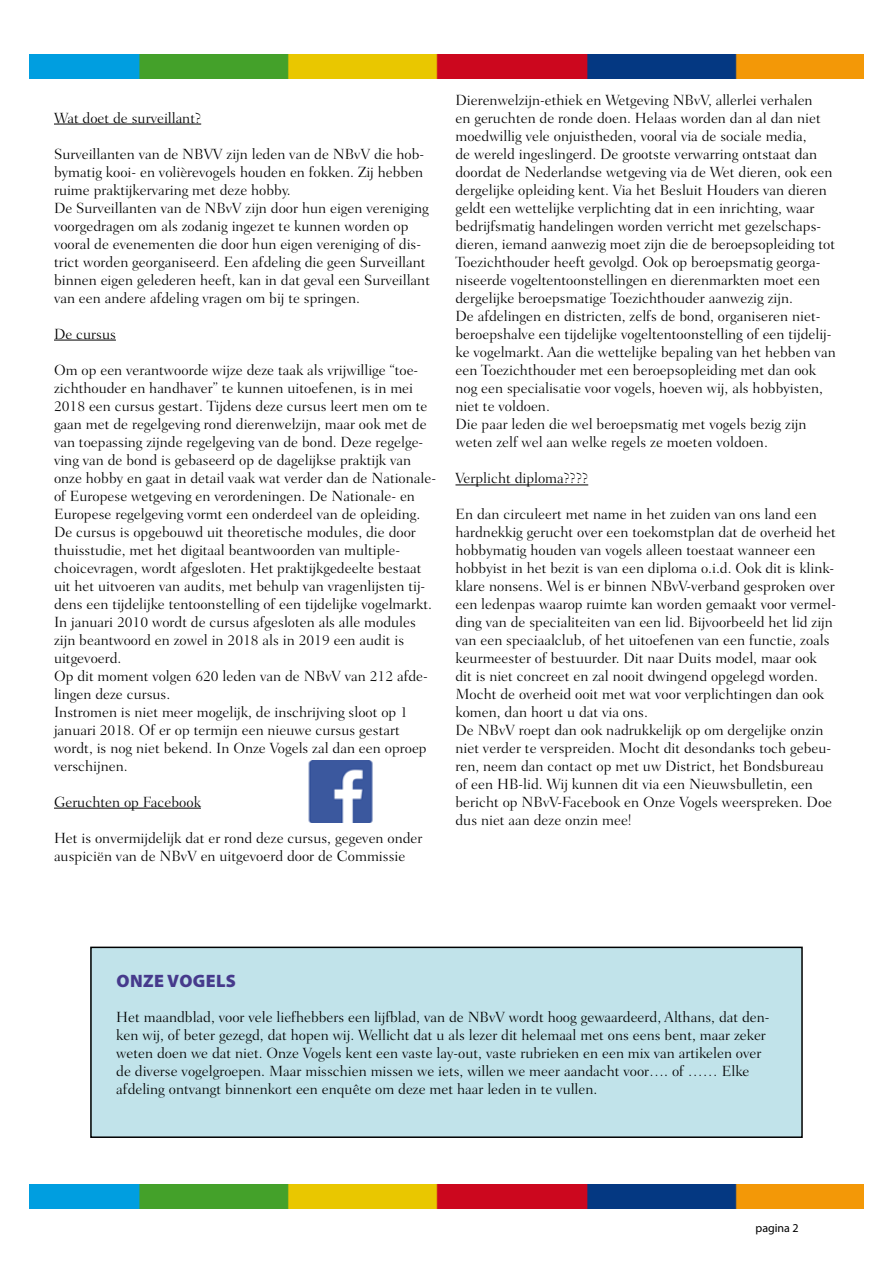
<style>
.page{position:relative;width:893px;height:1263px;background:#fff}
.page>*{position:absolute;margin:0;border:0;box-sizing:border-box;transform-origin:0 0}
.t1{font:900 18px "Myriad Pro";letter-spacing:.02em;color:#463a8c}
.t2{font:300 15px/18px "Fairfield LT Std";color:#000}
.t3{font:12px "Myriad Pro";color:#000}
</style>
<div class="page">
<img style="left:30px;top:54px;width:833px;height:25px">
<img style="left:30px;top:1184px;width:833px;height:25px">
<hr style="left:54px;top:124px;width:147px;height:1px;background:#000">
<hr style="left:54px;top:340px;width:62px;height:1px;background:#000">
<hr style="left:54px;top:808px;width:147px;height:1px;background:#000">
<img style="left:308px;top:760px;width:65px;height:63px">
<hr style="left:455px;top:484px;width:133px;height:1px;background:#000">
<div style="left:91px;top:947px;width:711px;height:190px;background:#c1e3ea"></div>
<div style="left:90px;top:946px;width:713px;height:192px;border:2px solid #000"></div>
<p class="t2" style="left:54px;top:109px;width:149px">Wat doet de surveillant?</p>
<p class="t2" style="left:54px;top:145px;width:378px">Surveillanten van de NBVV zijn leden van de NBvV die hob&shy;bymatig kooi- en volièrevogels houden en fokken. Zij hebben ruime praktijkervaring met deze hobby.<br>De Surveillanten van de NBvV zijn door hun eigen vereniging voorgedragen om als zodanig ingezet te kunnen worden op vooral de evenementen die door hun eigen vereniging of dis&shy;trict worden georganiseerd. Een afdeling die geen Surveillant binnen eigen gelederen heeft, kan in dat geval een Surveillant van een andere afdeling vragen om bij te springen.</p>
<p class="t2" style="left:54px;top:325px;width:63px">De cursus</p>
<p class="t2" style="left:54px;top:361px;width:384px">Om op een verantwoorde wijze deze taak als vrijwillige “toe&shy;zichthouder en handhaver” te kunnen uitoefenen, is in mei 2018 een cursus gestart. Tijdens deze cursus leert men om te gaan met de regelgeving rond dierenwelzijn, maar ook met de van toepassing zijnde regelgeving van de bond. Deze regelge&shy;ving van de bond is gebaseerd op de dagelijkse praktijk van onze hobby en gaat in detail vaak wat verder dan de Nationale&shy;of Europese wetgeving en verordeningen. De Nationale- en Europese regelgeving vormt een onderdeel van de opleiding.<br>De cursus is opgebouwd uit theoretische modules, die door thuisstudie, met het digitaal beantwoorden van multiple&shy;choicevragen, wordt afgesloten. Het praktijkgedeelte bestaat uit het uitvoeren van audits, met behulp van vragenlijsten tij&shy;dens een tijdelijke tentoonstelling of een tijdelijke vogelmarkt.<br>In januari 2010 wordt de cursus afgesloten als alle modules zijn beantwoord en zowel in 2018 als in 2019 een audit is uitgevoerd.<br>Op dit moment volgen 620 leden van de NBvV van 212 afde&shy;lingen deze cursus.<br>Instromen is niet meer mogelijk, de inschrijving sloot op 1 januari 2018. Of er op termijn een nieuwe cursus gestart wordt, is nog niet bekend. In Onze Vogels zal dan een oproep verschijnen.</p>
<p class="t2" style="left:54px;top:793px;width:148px">Geruchten op Facebook</p>
<p class="t2" style="left:54px;top:829px;width:370px">Het is onvermijdelijk dat er rond deze cursus, gegeven onder auspiciën van de NBvV en uitgevoerd door de Commissie</p>
<p class="t2" style="left:455px;top:92px;width:382px">Dierenwelzijn-ethiek en Wetgeving NBvV, allerlei verhalen<br>en geruchten de ronde doen. Helaas worden dan al dan niet moedwillig vele onjuistheden, vooral via de sociale media,<br>de wereld ingeslingerd. De grootste verwarring ontstaat dan doordat de Nederlandse wetgeving via de Wet dieren, ook een dergelijke opleiding kent. Via het Besluit Houders van dieren geldt een wettelijke verplichting dat in een inrichting, waar bedrijfsmatig handelingen worden verricht met gezelschaps&shy;dieren, iemand aanwezig moet zijn die de beroepsopleiding tot Toezichthouder heeft gevolgd. Ook op beroepsmatig georga&shy;niseerde vogeltentoonstellingen en dierenmarkten moet een dergelijke beroepsmatige Toezichthouder aanwezig zijn.<br>De afdelingen en districten, zelfs de bond, organiseren niet&shy;beroepshalve een tijdelijke vogeltentoonstelling of een tijdelij&shy;ke vogelmarkt. Aan die wettelijke bepaling van het hebben van een Toezichthouder met een beroepsopleiding met dan ook nog een specialisatie voor vogels, hoeven wij, als hobbyisten, niet te voldoen.<br>Die paar leden die wel beroepsmatig met vogels bezig zijn weten zelf wel aan welke regels ze moeten voldoen.</p>
<p class="t2" style="left:455px;top:470px;width:134px">Verplicht diploma????</p>
<p class="t2" style="left:455px;top:506px;width:382px">En dan circuleert met name in het zuiden van ons land een hardnekkig gerucht over een toekomstplan dat de overheid het hobbymatig houden van vogels alleen toestaat wanneer een hobbyist in het bezit is van een diploma o.i.d. Ook dit is klink&shy;klare nonsens. Wel is er binnen NBvV-verband gesproken over een ledenpas waarop ruimte kan worden gemaakt voor vermel&shy;ding van de specialiteiten van een lid. Bijvoorbeeld het lid zijn van een speciaalclub, of het uitoefenen van een functie, zoals keurmeester of bestuurder. Dit naar Duits model, maar ook dit is niet concreet en zal nooit dwingend opgelegd worden.<br>Mocht de overheid ooit met wat voor verplichtingen dan ook komen, dan hoort u dat via ons.<br>De NBvV roept dan ook nadrukkelijk op om dergelijke onzin niet verder te verspreiden. Mocht dit desondanks toch gebeu&shy;ren, neem dan contact op met uw District, het Bondsbureau of een HB-lid. Wij kunnen dit via een Nieuwsbulletin, een bericht op NBvV-Facebook en Onze Vogels weerspreken. Doe dus niet aan deze onzin mee!</p>
<p class="t1" style="left:116px;top:971px;width:121px">ONZE VOGELS</p>
<p class="t2" style="left:116px;top:1008px;width:655px">Het maandblad, voor vele liefhebbers een lijfblad, van de NBvV wordt hoog gewaardeerd, Althans, dat den&shy;ken wij, of beter gezegd, dat hopen wij. Wellicht dat u als lezer dit helemaal met ons eens bent, maar zeker weten doen we dat niet. Onze Vogels kent een vaste lay-out, vaste rubrieken en een mix van artikelen over de diverse vogelgroepen. Maar misschien missen we iets, willen we meer aandacht voor…. of …… Elke afdeling ontvangt binnenkort een enquête om deze met haar leden in te vullen.</p>
<p class="t3" style="left:755px;top:1221px;width:45px">pagina 2</p>
</div>
